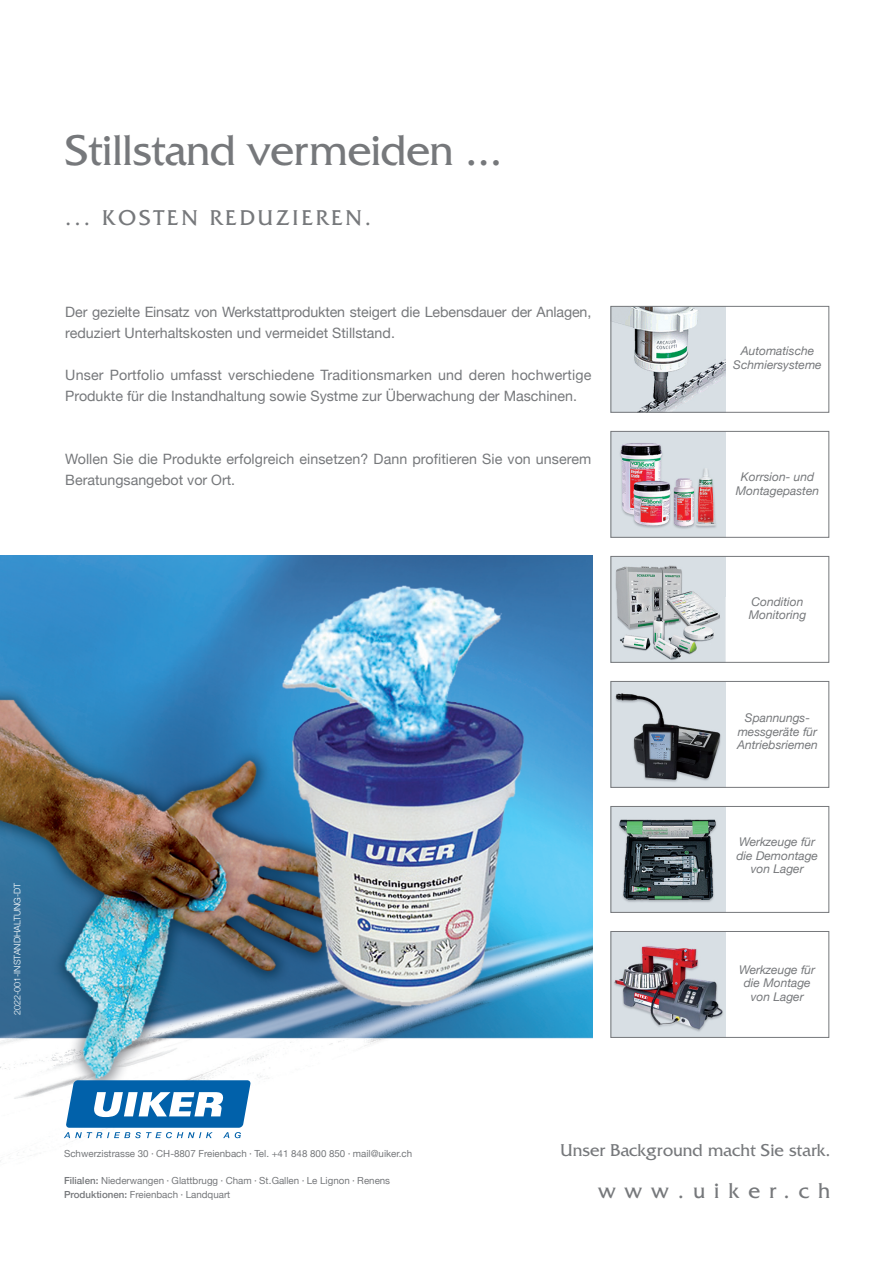
<style>
.page{position:relative;width:893px;height:1263px;background:#fff}
.page>*{position:absolute;margin:0;border:0;box-sizing:border-box;transform-origin:0 0}
.t1{font:45px "Friz Quadrata";letter-spacing:-.01em;color:#76787b}
.t2{font:22.5px "Friz Quadrata";letter-spacing:.13em;color:#76787b}
.t3{font:22.5px "Friz Quadrata";letter-spacing:.4em;color:#76787b}
.t4{font:18px "Friz Quadrata";color:#76787b}
.t5{font:14.25px/21px "Helvetica Neue";color:#76787b}
.t6{font:italic 12px/13.5px "Helvetica Neue";color:#76787b;text-align:center}
.t7{font:9.75px/14px "Helvetica Neue";color:#76787b}
.t8{font:300 9px "Helvetica Neue";color:#fff}
.s1{font-size:6px}
.s2{font-weight:500}
</style>
<div class="page">
<img style="left:0;top:555px;width:593px;height:607px">
<svg style="left:64px;top:1080px;width:186px;height:58px"></svg>
<img style="left:613px;top:308px;width:112px;height:102px">
<img style="left:613px;top:433px;width:112px;height:102px">
<img style="left:613px;top:558px;width:112px;height:102px">
<img style="left:613px;top:683px;width:112px;height:102px">
<img style="left:613px;top:808px;width:112px;height:102px">
<img style="left:613px;top:933px;width:112px;height:102px">
<div style="left:611px;top:306px;width:218px;height:106px;border:1px solid #76787b"></div>
<div style="left:611px;top:681px;width:218px;height:106px;border:1px solid #76787b"></div>
<div style="left:611px;top:806px;width:218px;height:106px;border:1px solid #76787b"></div>
<div style="left:611px;top:931px;width:218px;height:106px;border:1px solid #76787b"></div>
<div style="left:611px;top:431px;width:218px;height:106px;border:1px solid #76787b"></div>
<div style="left:611px;top:556px;width:218px;height:106px;border:1px solid #76787b"></div>
<h1 class="t1" style="left:65px;top:123px;width:439px">Stillstand vermeiden ...</h1>
<h2 class="t2" style="left:65px;top:204px;width:307px">... KOSTEN REDUZIEREN.</h2>
<p class="t5" style="left:65px;top:301px;width:528px">Der gezielte Einsatz von Werkstattprodukten steigert die Lebensdauer der Anlagen, reduziert Unterhaltskosten und vermeidet Stillstand.</p>
<p class="t5" style="left:65px;top:364px;width:528px">Unser Portfolio umfasst verschiedene Traditionsmarken und deren hochwertige<br>Produkte für die Instandhaltung sowie Systme zur Überwachung der Maschinen.</p>
<p class="t5" style="left:65px;top:448px;width:528px">Wollen Sie die Produkte erfolgreich einsetzen? Dann profitieren Sie von unserem<br>Beratungsangebot vor Ort.</p>
<p class="t8" style="left:12px;top:1015px;width:134px;rotate:-90deg">2022-001-INSTANDHALTUNG-DT</p>
<p class="t6" style="left:733px;top:344px;width:90px">Automatische<br>Schmiersysteme</p>
<p class="t6" style="left:736px;top:470px;width:85px">Korrsion- und<br>Montagepasten</p>
<p class="t6" style="left:749px;top:594px;width:59px;text-align:left">Condition<br>Monitoring</p>
<p class="t6" style="left:737px;top:711px;width:82px">Spannungs&shy;messgeräte für<br>Antriebsriemen</p>
<p class="t6" style="left:736px;top:835px;width:83px">Werkzeuge für die Demontage von Lager</p>
<p class="t6" style="left:739px;top:962px;width:77px">Werkzeuge für die Montage von Lager</p>
<p class="t7" style="left:64px;top:1146px;width:350px">Schwerzistrasse 30 <span class="s1">•</span> CH-8807 Freienbach <span class="s1">•</span> Tel. +41 848 800 850 <span class="s1">•</span> mail@uiker.ch</p>
<p class="t7" style="left:64px;top:1174px;width:328px"><span class="s2">Filialen:</span> Niederwangen <span class="s1">•</span> Glattbrugg <span class="s1">•</span> Cham <span class="s1">•</span> St.Gallen <span class="s1">•</span> Le Lignon <span class="s1">•</span> Renens<br><span class="s2">Produktionen:</span> Freienbach <span class="s1">•</span> Landquart</p>
<p class="t4" style="left:560px;top:1139px;width:271px">Unser Background macht Sie stark.</p>
<h2 class="t3" style="left:598px;top:1176px;width:234px">www.uiker.ch</h2>
</div>
